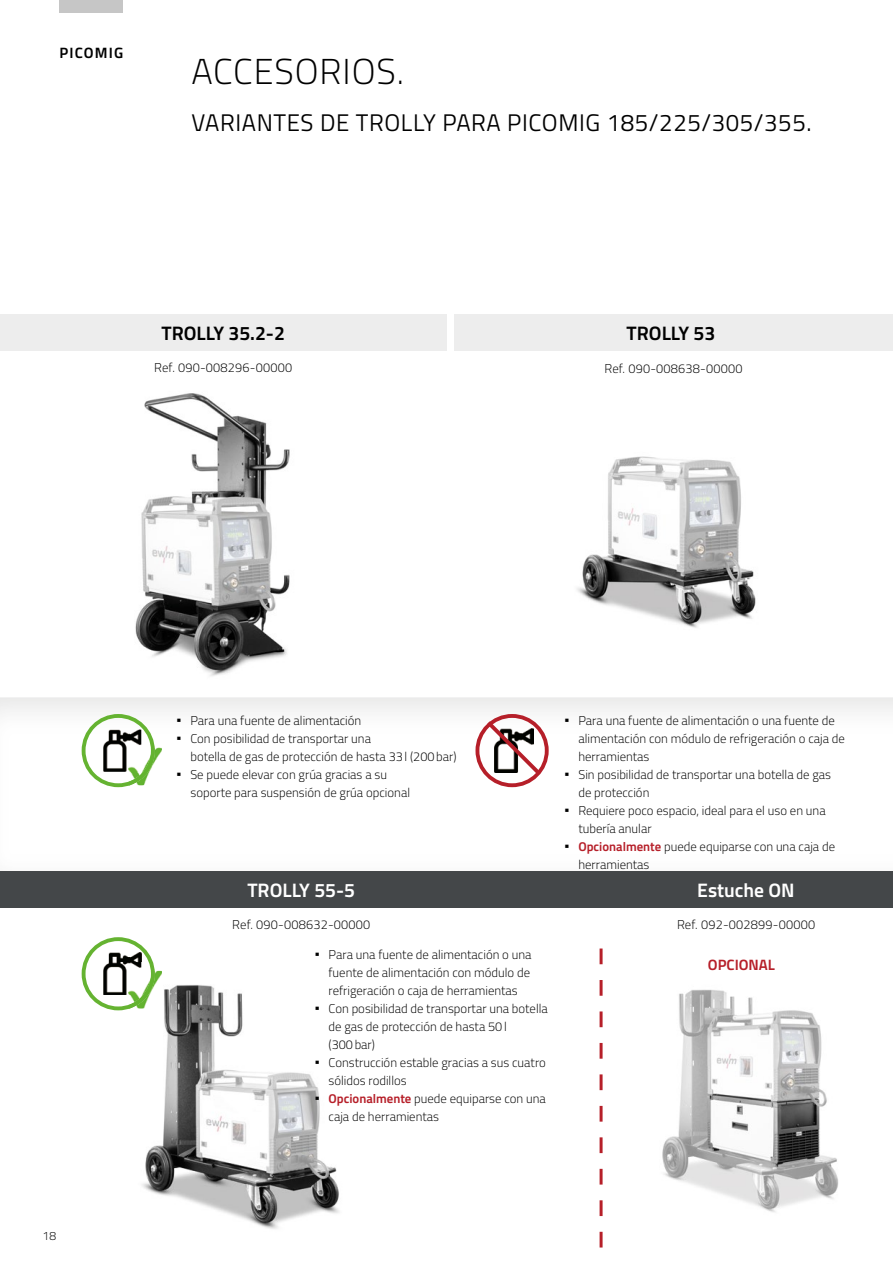
<style>
.page{position:relative;width:893px;height:1263px;background:#fff}
.page>*{position:absolute;margin:0;border:0;box-sizing:border-box;transform-origin:0 0}
.t1{font:300 36px "Titillium Text";letter-spacing:.025em;color:#000}
.t2{font:24px "Titillium Text";letter-spacing:.025em;color:#000}
.t3{font:700 19.5px "Titillium Text";color:#000}
.t4{font:700 19.5px "Titillium Text";color:#fff}
.t5{font:700 15px "Titillium Text";color:#b61f29}
.t6{font:700 15px "Titillium Text";letter-spacing:.075em;color:#000}
.t7{font:300 12.75px/18px "Titillium Text";color:#000}
.t8{font:300 12px "Titillium Text";color:#000}
.s1{font-family:"Arial";font-weight:400;font-size:14.25px}
.s2{font-weight:700;color:#b61f29}
</style>
<div class="page">
<div style="left:60px;top:0;width:63px;height:13px;background:#c6c6c6"></div>
<img style="left:0;top:697px;width:893px;height:175px">
<div style="left:0;top:315px;width:446px;height:36px;background:#ededed"></div>
<div style="left:454px;top:315px;width:439px;height:36px;background:#ededed"></div>
<div style="left:0;top:872px;width:893px;height:36px;background:#444749"></div>
<hr style="left:600px;top:948px;width:3px;height:16px;background:#b61f29">
<hr style="left:600px;top:980px;width:3px;height:16px;background:#b61f29">
<hr style="left:600px;top:1011px;width:3px;height:16px;background:#b61f29">
<hr style="left:600px;top:1043px;width:3px;height:16px;background:#b61f29">
<hr style="left:600px;top:1074px;width:3px;height:16px;background:#b61f29">
<hr style="left:600px;top:1106px;width:3px;height:15px;background:#b61f29">
<hr style="left:600px;top:1137px;width:3px;height:16px;background:#b61f29">
<hr style="left:600px;top:1169px;width:3px;height:15px;background:#b61f29">
<hr style="left:600px;top:1200px;width:3px;height:16px;background:#b61f29">
<hr style="left:600px;top:1232px;width:3px;height:15px;background:#b61f29">
<img style="left:113px;top:970px;width:226px;height:259px">
<svg style="left:82px;top:937px;width:73px;height:73px"></svg>
<img style="left:155px;top:971px;width:7px;height:37px">
<img style="left:129px;top:971px;width:26px;height:37px">
<svg style="left:475px;top:714px;width:74px;height:73px"></svg>
<svg style="left:82px;top:714px;width:73px;height:73px"></svg>
<img style="left:155px;top:748px;width:7px;height:37px">
<img style="left:129px;top:748px;width:26px;height:37px">
<img style="left:135px;top:393px;width:155px;height:283px">
<img style="left:577px;top:456px;width:179px;height:172px">
<img style="left:662px;top:989px;width:177px;height:223px">
<p class="t6" style="left:60px;top:41px;width:65px">PICOMIG</p>
<h1 class="t1" style="left:191px;top:46px;width:214px">ACCESORIOS.</h1>
<h2 class="t2" style="left:191px;top:105px;width:622px">VARIANTES DE TROLLY PARA PICOMIG 185/225/305/355.</h2>
<h3 class="t3" style="left:161px;top:318px;width:125px">TROLLY 35.2-2</h3>
<h3 class="t3" style="left:627px;top:318px;width:90px">TROLLY 53</h3>
<p class="t7" style="left:154px;top:358px;width:140px">Ref. 090-008296-00000</p>
<p class="t7" style="left:604px;top:359px;width:140px">Ref. 090-008638-00000</p>
<p class="t8" style="left:43px;top:1227px;width:15px">18</p>
<p class="t7" style="left:177px;top:711px;width:186px"><span class="s1">▪</span> Para una fuente de alimentación</p>
<p class="t7" style="left:190px;top:729px;width:268px;text-indent:-14px"><span class="s1">▪</span> Con posibilidad de transportar una<br>botella de gas de protección de hasta 33 l (200 bar)</p>
<p class="t7" style="left:190px;top:765px;width:221px;text-indent:-14px"><span class="s1">▪</span> Se puede elevar con grúa gracias a su soporte para suspensión de grúa opcional</p>
<h3 class="t4" style="left:247px;top:875px;width:109px">TROLLY 55-5</h3>
<p class="t7" style="left:232px;top:915px;width:140px">Ref. 090-008632-00000</p>
<p class="t7" style="left:329px;top:945px;width:205px;text-align:justify;text-indent:-14px"><span class="s1">▪</span> Para una fuente de alimentación o una fuente de alimentación con módulo de refrigeración o caja de herramientas</p>
<p class="t7" style="left:329px;top:999px;width:221px;text-indent:-14px"><span class="s1">▪</span> Con posibilidad de transportar una botella de gas de protección de hasta 50 l<br>(300 bar)</p>
<p class="t7" style="left:329px;top:1053px;width:219px;text-indent:-14px"><span class="s1">▪</span> Construcción estable gracias a sus cuatro sólidos rodillos</p>
<p class="t7" style="left:329px;top:1089px;width:219px;text-indent:-14px"><span class="s1">▪</span> <span class="s2">Opcionalmente</span> puede equiparse con una caja de herramientas</p>
<p class="t7" style="left:578px;top:711px;width:268px;text-indent:-14px"><span class="s1">▪</span> Para una fuente de alimentación o una fuente de alimentación con módulo de refrigeración o caja de herramientas</p>
<p class="t7" style="left:578px;top:765px;width:254px;text-indent:-14px"><span class="s1">▪</span> Sin posibilidad de transportar una botella de gas de protección</p>
<p class="t7" style="left:578px;top:801px;width:249px;text-indent:-14px"><span class="s1">▪</span> Requiere poco espacio, ideal para el uso en una tubería anular</p>
<p class="t7" style="left:578px;top:837px;width:258px;text-indent:-14px"><span class="s1">▪</span> <span class="s2">Opcionalmente</span> puede equiparse con una caja de herramientas</p>
<h3 class="t4" style="left:697px;top:875px;width:99px">Estuche ON</h3>
<p class="t7" style="left:677px;top:915px;width:140px">Ref. 092-002899-00000</p>
<p class="t5" style="left:708px;top:953px;width:68px">OPCIONAL</p>
</div>
